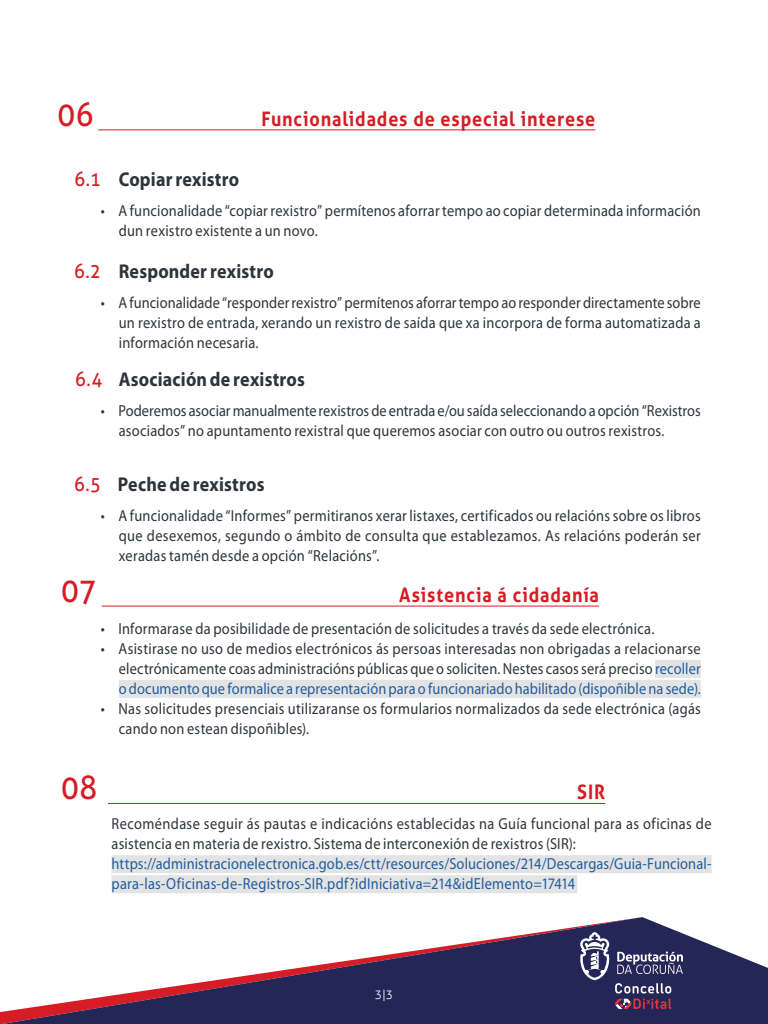
<style>
.page{position:relative;width:768px;height:1024px;background:#fff}
.page>*{position:absolute;margin:0;border:0;box-sizing:border-box;transform-origin:0 0}
.t1{font:33px "Aller";color:#d61c24;scale:.9 1}
.t2{font:700 20px "Myriad Pro";letter-spacing:.01em;color:#2f343a;scale:.9 1}
.t3{font:700 20px "Aller";letter-spacing:.045em;color:#d61c24;scale:.9 1}
.t4{font:16px/20px "Myriad Pro";letter-spacing:.015em;color:#2f343a;scale:.9 1}
.t5{font:16px/20px "Myriad Pro";letter-spacing:.01em;color:#215e9e;scale:.9 1}
.t6{font:300 12px "Aller";color:#fff}
.s1{font-family:"Aller";font-weight:400;color:#d61c24}
.s2{color:#215e9e}
</style>
<div class="page">
<hr style="left:98px;top:129px;width:497px;height:1px;background:#d61c24">
<hr style="left:102px;top:606px;width:497px;height:1px;background:#d61c24">
<div style="left:655px;top:660px;width:46px;height:18px;background:#e3e3e4"></div>
<div style="left:119px;top:680px;width:582px;height:18px;background:#e3e3e4"></div>
<hr style="left:108px;top:803px;width:497px;height:1px;background:#d61c24">
<div style="left:112px;top:855px;width:600px;height:18px;background:#e3e3e4"></div>
<div style="left:112px;top:875px;width:465px;height:18px;background:#e3e3e4"></div>
<svg style="left:2px;top:917px;width:766px;height:107px;fill:#242657"></svg>
<svg style="left:617px;top:952px;width:66px;height:22px"></svg>
<svg style="left:580px;top:932px;width:29px;height:48px"></svg>
<svg style="left:615px;top:983px;width:56px;height:26px"></svg>
<h1 class="t1" style="left:58px;top:94px;width:42px">06</h1>
<p class="t3" style="left:261px;top:106px;width:373px">Funcionalidades de especial interese</p>
<p class="t2" style="left:75px;top:167px;width:184px"><span class="s1">6.1</span> Copiar rexistro</p>
<p class="t4" style="left:119px;top:201px;width:648px;text-indent:-18px">• A funcionalidade “copiar rexistro” permítenos aforrar tempo ao copiar determinada información dun rexistro existente a un novo.</p>
<p class="t2" style="left:74px;top:258px;width:223px"><span class="s1">6.2</span> Responder rexistro</p>
<p class="t4" style="left:119px;top:292px;width:648px;text-align:justify;text-indent:-18px">• A funcionalidade “responder rexistro” permítenos aforrar tempo ao responder directamente sobre un rexistro de entrada, xerando un rexistro de saída que xa incorpora de forma automatizada a información necesaria.</p>
<p class="t2" style="left:75px;top:366px;width:257px"><span class="s1">6.4</span> Asociación de rexistros</p>
<p class="t4" style="left:119px;top:400px;width:648px;text-indent:-18px">• Poderemos asociar manualmente rexistros de entrada e/ou saída seleccionando a opción “Rexistros asociados” no apuntamento rexistral que queremos asociar con outro ou outros rexistros.</p>
<p class="t2" style="left:74px;top:471px;width:213px"><span class="s1">6.5</span> Peche de rexistros</p>
<p class="t4" style="left:119px;top:505px;width:648px;text-align:justify;text-indent:-18px">• A funcionalidade “Informes” permitiranos xerar listaxes, certificados ou relacións sobre os libros que desexemos, segundo o ámbito de consulta que establezamos. As relacións poderán ser xeradas tamén desde a opción “Relacións”.</p>
<h1 class="t1" style="left:61px;top:570px;width:41px">07</h1>
<p class="t3" style="left:399px;top:583px;width:224px">Asistencia á cidadanía</p>
<p class="t4" style="left:101px;top:618px;width:617px">• Informarase da posibilidade de presentación de solicitudes a través da sede electrónica.</p>
<p class="t4" style="left:119px;top:638px;width:648px;text-align:justify;text-indent:-18px">• Asistirase no uso de medios electrónicos ás persoas interesadas non obrigadas a relacionarse electrónicamente coas administracións públicas que o soliciten. Nestes casos será preciso <span class="s2">recoller o documento que formalice a representación para o funcionariado habilitado (dispoñible na sede).</span></p>
<p class="t4" style="left:119px;top:698px;width:648px;text-indent:-18px">• Nas solicitudes presenciais utilizaranse os formularios normalizados da sede electrónica (agás cando non estean dispoñibles).</p>
<h1 class="t1" style="left:61px;top:768px;width:42px">08</h1>
<p class="t3" style="left:577px;top:780px;width:33px">SIR</p>
<p class="t4" style="left:112px;top:814px;width:668px">Recoméndase seguir ás pautas e indicacións establecidas na Guía funcional para as oficinas de asistencia en materia de rexistro. Sistema de interconexión de rexistros (SIR):</p>
<p class="t5" style="left:112px;top:854px;width:668px">https://administracionelectronica.gob.es/ctt/resources/Soluciones/214/Descargas/Guia-Funcional&shy;para-las-Oficinas-de-Registros-SIR.pdf?idIniciativa=214&amp;idElemento=17414</p>
<p class="t6" style="left:375px;top:988px;width:20px">3|3</p>
</div>
